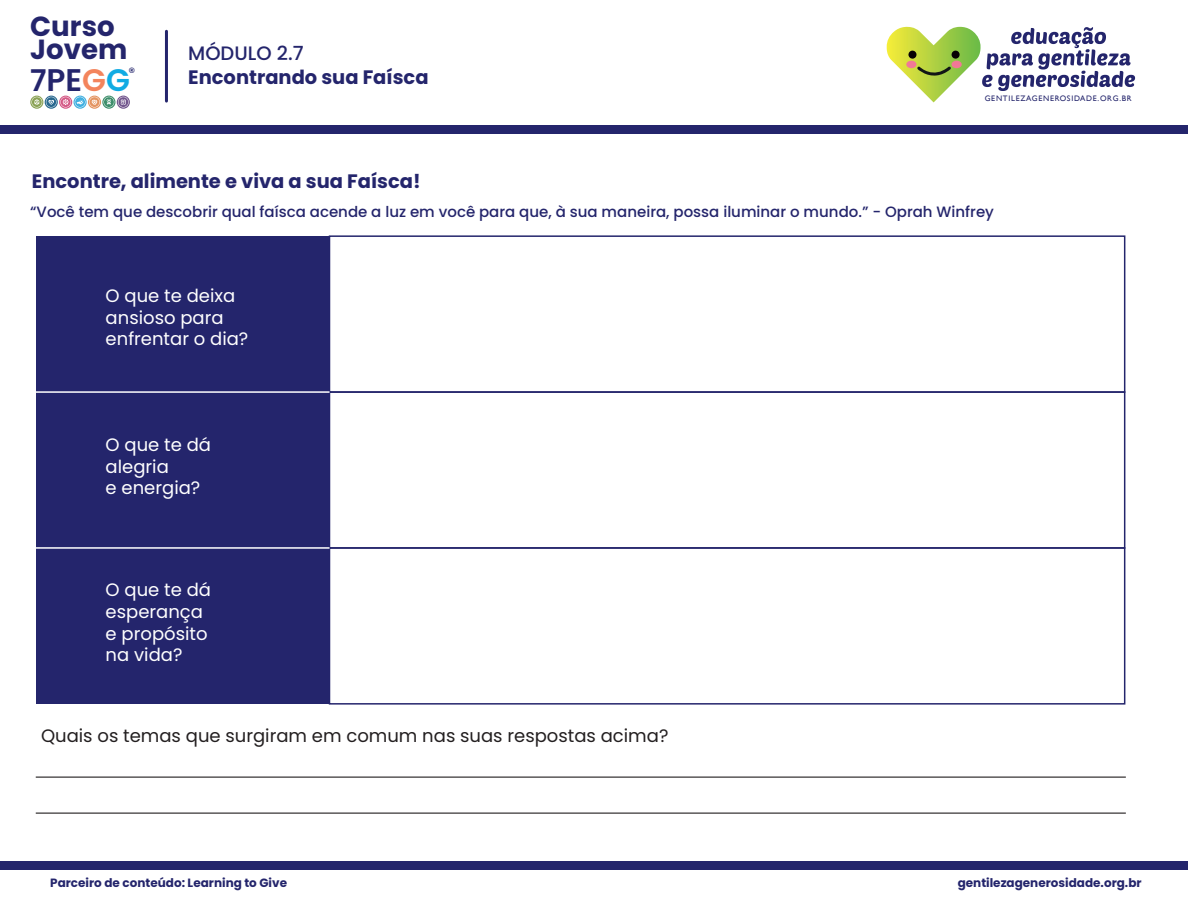
<style>
.page{position:relative;width:1188px;height:918px;background:#fff}
.page>*{position:absolute;margin:0;border:0;box-sizing:border-box;transform-origin:0 0}
.t1{font:600 31.2px "Poppins";color:#24256c}
.t2{font:700 27.6px/24px "Poppins";color:#24256c}
.t3{font:700 19.5px "Poppins";color:#24256c}
.t4{font:500 19.5px "Poppins";color:#24256c}
.t5{font:18px/21.6px "Poppins";color:#fff}
.t6{font:18px "Poppins";color:#231f20}
.t7{font:500 15px "Poppins";color:#24256c}
.t8{font:13.35px "Poppins";color:#24256c}
.t9{font:700 12px "Poppins";color:#24256c}
.t10{font:7.95px "Gill Sans";letter-spacing:.09em;color:#24256c}
.s1{font-size:30px}
.s2{font-size:31.05px;color:#f3845c}
.s3{font-size:31.05px;color:#11abe3}
</style>
<div class="page">
<div style="left:0;top:125px;width:1188px;height:9px;background:#24256c"></div>
<div style="left:0;top:861px;width:1188px;height:8px;background:#24256c"></div>
<svg style="left:887px;top:27px;width:248px;height:75px"></svg>
<svg style="left:30px;top:96px;width:13px;height:13px"></svg>
<svg style="left:45px;top:96px;width:13px;height:13px"></svg>
<svg style="left:59px;top:96px;width:13px;height:13px"></svg>
<svg style="left:74px;top:96px;width:13px;height:13px"></svg>
<svg style="left:88px;top:96px;width:13px;height:13px"></svg>
<svg style="left:102px;top:96px;width:13px;height:13px"></svg>
<svg style="left:117px;top:96px;width:13px;height:13px"></svg>
<svg style="left:31px;top:97px;width:98px;height:10px"></svg>
<hr style="left:165px;top:31px;width:3px;height:70px;background:#24256c">
<hr style="left:36px;top:777px;width:1090px;height:1px;background:#231f20">
<hr style="left:36px;top:813px;width:1090px;height:1px;background:#231f20">
<div style="left:36px;top:236px;width:294px;height:156px;background:#24256c"></div>
<div style="left:36px;top:392px;width:294px;height:156px;background:#24256c"></div>
<div style="left:36px;top:548px;width:294px;height:156px;background:#24256c"></div>
<div style="left:329px;top:235px;width:796px;height:158px;border:2px solid #24256c"></div>
<div style="left:329px;top:391px;width:796px;height:158px;border:2px solid #24256c"></div>
<div style="left:329px;top:547px;width:796px;height:158px;border:2px solid #24256c"></div>
<hr style="left:36px;top:547px;width:294px;height:2px;background:#fff">
<hr style="left:36px;top:391px;width:294px;height:2px;background:#fff">
<h2 class="t2" style="left:30px;top:14px;width:99px">Curso<br>Jovem</h2>
<h1 class="t1" style="left:30px;top:62px;width:101px"><span class="s1">7</span>PE<span class="s2">G</span><span class="s3">G</span></h1>
<p class="t8" style="left:128px;top:65px;width:8px">®</p>
<h3 class="t4" style="left:188px;top:42px;width:117px">MÓDULO 2.7</h3>
<h3 class="t3" style="left:188px;top:65px;width:242px">Encontrando sua Faísca</h3>
<h3 class="t3" style="left:32px;top:170px;width:390px">Encontre, alimente e viva a sua Faísca!</h3>
<p class="t10" style="left:985px;top:94px;width:149px">GENTILEZAGENEROSIDADE.ORG.BR</p>
<p class="t7" style="left:30px;top:203px;width:965px">“Você tem que descobrir qual faísca acende a luz em você para que, à sua maneira, possa iluminar o mundo.” - Oprah Winfrey</p>
<p class="t5" style="left:106px;top:285px;width:144px">O que te deixa ansioso para enfrentar o dia?</p>
<p class="t5" style="left:106px;top:434px;width:107px">O que te dá alegria<br>e energia?</p>
<p class="t5" style="left:106px;top:579px;width:107px">O que te dá esperança e propósito na vida?</p>
<p class="t6" style="left:41px;top:725px;width:629px">Quais os temas que surgiram em comum nas suas respostas acima?</p>
<p class="t9" style="left:50px;top:876px;width:238px">Parceiro de conteúdo: Learning to Give</p>
<p class="t9" style="left:958px;top:876px;width:185px">gentilezagenerosidade.org.br</p>
</div>
